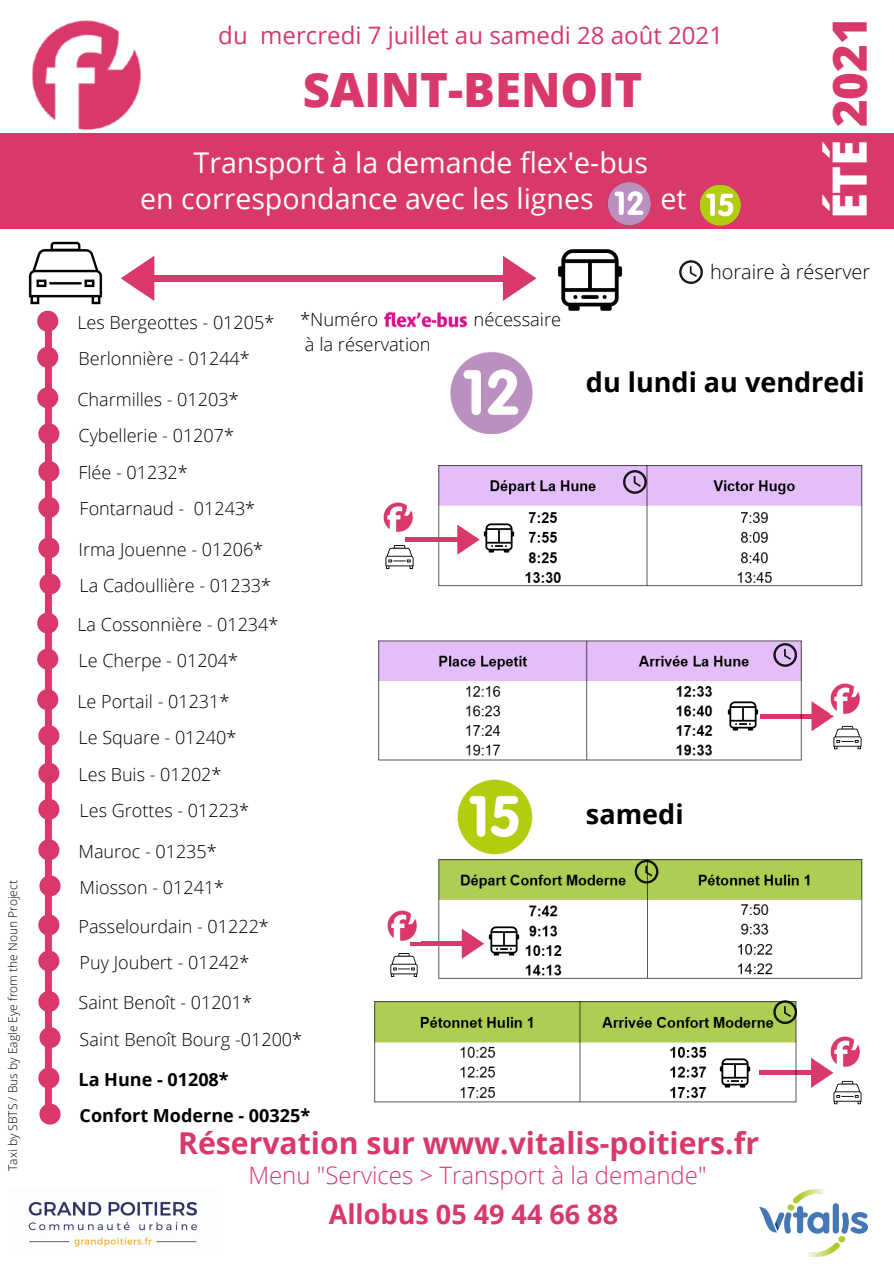
<style>
.page{position:relative;width:894px;height:1264px;background:#fff}
.page>*{position:absolute;margin:0;border:0;box-sizing:border-box;transform-origin:0 0}
.t1{font:800 47.25px "Open Sans";color:#d8386a}
.t2{font:700 30.15px "Open Sans";color:#d8386a}
.t3{font:28.5px "Open Sans";color:#fff}
.t4{font:700 27px "Open Sans";color:#000}
.t5{font:700 27px "Open Sans";color:#d8386a}
.t6{font:24px "Open Sans";color:#d8386a}
.t7{font:300 24px "Open Sans";color:#d8386a}
.t8{font:300 19.95px "Open Sans";color:#000}
.t9{font:300 18.3px "Open Sans";color:#000}
.t10{font:300 18px "Open Sans";color:#000}
.t11{font:700 18px "Open Sans";color:#000}
.t12{font:300 12px "Open Sans";color:#000}
.s1{color:#fff}
</style>
<div class="page">
<img style="left:557px;top:249px;width:66px;height:62px">
<div style="left:195px;top:275px;width:315px;height:7px;background:#d8386a"></div>
<svg style="left:503px;top:256px;width:33px;height:45px"></svg>
<div style="left:147px;top:275px;width:315px;height:7px;background:#d8386a"></div>
<svg style="left:121px;top:256px;width:33px;height:45px"></svg>
<img style="left:28px;top:241px;width:75px;height:64px">
<svg style="left:37px;top:311px;width:23px;height:813px"></svg>
<img style="left:450px;top:351px;width:82px;height:83px">
<img style="left:438px;top:859px;width:423px;height:120px">
<img style="left:457px;top:779px;width:76px;height:76px">
<img style="left:438px;top:466px;width:423px;height:121px">
<img style="left:481px;top:520px;width:35px;height:35px">
<img style="left:486px;top:923px;width:35px;height:35px">
<div style="left:405px;top:537px;width:57px;height:5px;background:#d8386a"></div>
<svg style="left:457px;top:524px;width:22px;height:30px"></svg>
<div style="left:410px;top:941px;width:56px;height:5px;background:#d8386a"></div>
<svg style="left:461px;top:928px;width:23px;height:30px"></svg>
<hr style="left:759px;top:714px;width:57px;height:4px;background:#d8386a">
<svg style="left:811px;top:701px;width:22px;height:30px"></svg>
<div style="left:759px;top:1070px;width:56px;height:5px;background:#d8386a"></div>
<svg style="left:811px;top:1058px;width:22px;height:29px"></svg>
<img style="left:387px;top:910px;width:30px;height:31px">
<img style="left:383px;top:502px;width:30px;height:30px">
<img style="left:830px;top:683px;width:30px;height:31px">
<img style="left:830px;top:1036px;width:30px;height:31px">
<img style="left:385px;top:545px;width:29px;height:24px">
<img style="left:390px;top:953px;width:28px;height:24px">
<img style="left:830px;top:1077px;width:32px;height:28px">
<img style="left:830px;top:723px;width:32px;height:27px">
<img style="left:32px;top:20px;width:109px;height:110px">
<div style="left:0;top:133px;width:893px;height:95px;background:#d8386a"></div>
<img style="left:607px;top:182px;width:43px;height:42px">
<img style="left:699px;top:184px;width:42px;height:42px">
<img style="left:383px;top:311px;width:85px;height:17px">
<img style="left:378px;top:640px;width:423px;height:121px">
<img style="left:374px;top:1001px;width:422px;height:102px">
<svg style="left:679px;top:260px;width:23px;height:24px"></svg>
<svg style="left:623px;top:470px;width:23px;height:23px"></svg>
<svg style="left:773px;top:643px;width:23px;height:23px"></svg>
<svg style="left:773px;top:1000px;width:23px;height:23px"></svg>
<svg style="left:634px;top:859px;width:24px;height:24px"></svg>
<img style="left:759px;top:1189px;width:108px;height:67px">
<img style="left:28px;top:1201px;width:170px;height:46px">
<p class="t12" style="left:4px;top:1170px;width:292px;rotate:-90deg">Taxi by SBTS / Bus by Eagle Eye from the Noun Project</p>
<p class="t6" style="left:218px;top:18px;width:506px">du mercredi 7 juillet au samedi 28 août 2021</p>
<p class="t1" style="left:302px;top:56px;width:341px">SAINT-BENOIT</p>
<p class="t3" style="left:193px;top:142px;width:456px">Transport à la demande flex'e-bus</p>
<p class="t3" style="left:140px;top:178px;width:455px">en correspondance avec les lignes</p>
<p class="t3" style="left:660px;top:178px;width:28px">et</p>
<p class="t1" style="left:816px;top:219px;width:204px;rotate:-90deg"><span class="s1">ÉTÉ</span> 2021</p>
<p class="t10" style="left:77px;top:310px;width:198px">Les Bergeottes - 01205*</p>
<p class="t10" style="left:78px;top:346px;width:173px">Berlonnière - 01244*</p>
<p class="t9" style="left:300px;top:306px;width:80px">*Numéro</p>
<p class="t9" style="left:473px;top:306px;width:89px">nécessaire</p>
<p class="t9" style="left:305px;top:331px;width:127px">à la réservation</p>
<p class="t10" style="left:77px;top:386px;width:163px">Charmilles - 01203*</p>
<p class="t10" style="left:78px;top:422px;width:157px">Cybellerie - 01207*</p>
<p class="t10" style="left:78px;top:460px;width:111px">Flée - 01232*</p>
<p class="t10" style="left:80px;top:496px;width:177px">Fontarnaud - 01243*</p>
<p class="t10" style="left:78px;top:536px;width:186px">Irma Jouenne - 01206*</p>
<p class="t10" style="left:80px;top:572px;width:193px">La Cadoullière - 01233*</p>
<p class="t10" style="left:77px;top:611px;width:202px">La Cossonnière - 01234*</p>
<p class="t10" style="left:78px;top:648px;width:161px">Le Cherpe - 01204*</p>
<p class="t10" style="left:77px;top:688px;width:153px">Le Portail - 01231*</p>
<p class="t10" style="left:78px;top:724px;width:159px">Le Square - 01240*</p>
<p class="t10" style="left:78px;top:762px;width:144px">Les Buis - 01202*</p>
<p class="t10" style="left:80px;top:798px;width:171px">Les Grottes - 01223*</p>
<p class="t10" style="left:78px;top:838px;width:140px">Mauroc - 01235*</p>
<p class="t10" style="left:80px;top:874px;width:146px">Miosson - 01241*</p>
<p class="t10" style="left:78px;top:913px;width:192px">Passelourdain - 01222*</p>
<p class="t10" style="left:80px;top:949px;width:171px">Puy Joubert - 01242*</p>
<p class="t10" style="left:78px;top:990px;width:175px">Saint Benoît - 01201*</p>
<p class="t10" style="left:80px;top:1026px;width:224px">Saint Benoît Bourg -01200*</p>
<p class="t11" style="left:78px;top:1066px;width:152px">La Hune - 01208*</p>
<p class="t11" style="left:80px;top:1102px;width:232px">Confort Moderne - 00325*</p>
<p class="t8" style="left:709px;top:258px;width:161px">horaire à réserver</p>
<p class="t4" style="left:585px;top:363px;width:280px">du lundi au vendredi</p>
<p class="t4" style="left:585px;top:795px;width:99px">samedi</p>
<p class="t2" style="left:178px;top:1121px;width:582px">Réservation sur www.vitalis-poitiers.fr</p>
<p class="t7" style="left:248px;top:1158px;width:459px">Menu "Services &gt; Transport à la demande"</p>
<p class="t5" style="left:328px;top:1195px;width:291px">Allobus 05 49 44 66 88</p>
</div>
